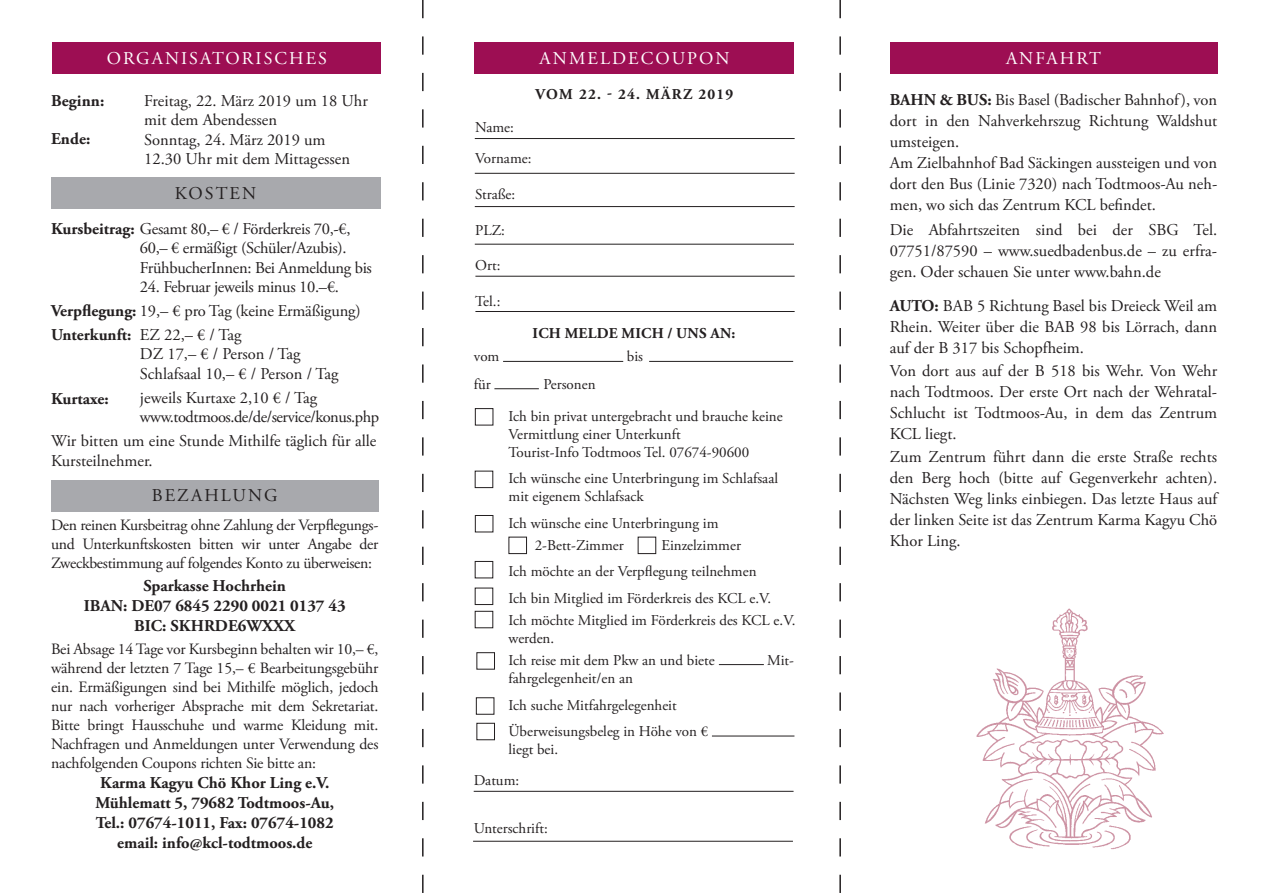
<style>
.page{position:relative;width:1263px;height:893px;background:#fff}
.page>*{position:absolute;margin:0;border:0;box-sizing:border-box;transform-origin:0 0}
.t1{font:18px "Adobe Garamond Pro";letter-spacing:.115em;color:#fff}
.t2{font:18px "Adobe Garamond Pro";color:#231f20}
.t3{font:16.5px/21px "Adobe Garamond Pro";color:#231f20}
.t4{font:700 16.5px/19.8px "Adobe Garamond Pro";color:#231f20;text-align:center}
.t5{font:16.5px/19.5px "Adobe Garamond Pro";letter-spacing:-.02em;color:#231f20}
.t6{font:16.5px/19.5px "Adobe Garamond Pro";letter-spacing:-.03em;color:#231f20}
.t7{font:15.75px/19px "Adobe Garamond Pro";letter-spacing:-.02em;color:#231f20;text-align:justify}
.t8{font:15px/26.5px "Adobe Garamond Pro";color:#231f20}
.t9{font:700 15px "Adobe Garamond Pro";letter-spacing:.015em;color:#231f20}
.t10{font:700 15px "Adobe Garamond Pro";letter-spacing:.08em;color:#231f20}
.s1{font-weight:700}
</style>
<div class="page">
<svg style="left:422px;top:0;width:2px;height:893px"></svg>
<div style="left:474px;top:43px;width:320px;height:31px;background:#9d0e53"></div>
<hr style="left:475px;top:138px;width:320px;height:1px;background:#231f20">
<hr style="left:475px;top:173px;width:320px;height:1px;background:#231f20">
<hr style="left:475px;top:206px;width:320px;height:1px;background:#231f20">
<hr style="left:475px;top:244px;width:319px;height:1px;background:#231f20">
<hr style="left:475px;top:276px;width:320px;height:1px;background:#231f20">
<hr style="left:475px;top:311px;width:320px;height:1px;background:#231f20">
<hr style="left:473px;top:841px;width:320px;height:1px;background:#231f20">
<hr style="left:474px;top:791px;width:319px;height:1px;background:#231f20">
<hr style="left:712px;top:736px;width:82px;height:1px;background:#231f20">
<hr style="left:719px;top:664px;width:45px;height:1px;background:#231f20">
<hr style="left:494px;top:388px;width:45px;height:1px;background:#231f20">
<hr style="left:503px;top:361px;width:120px;height:1px;background:#231f20">
<hr style="left:649px;top:361px;width:144px;height:1px;background:#231f20">
<div style="left:475px;top:561px;width:18px;height:17px;border:1px solid #231f20"></div>
<div style="left:475px;top:515px;width:18px;height:17px;border:1px solid #231f20"></div>
<div style="left:475px;top:408px;width:18px;height:17px;border:1px solid #231f20"></div>
<div style="left:475px;top:588px;width:18px;height:17px;border:1px solid #231f20"></div>
<div style="left:475px;top:471px;width:18px;height:17px;border:1px solid #231f20"></div>
<div style="left:476px;top:697px;width:18px;height:18px;border:1px solid #231f20"></div>
<div style="left:476px;top:652px;width:19px;height:17px;border:1px solid #231f20"></div>
<div style="left:475px;top:611px;width:18px;height:17px;border:1px solid #231f20"></div>
<div style="left:638px;top:537px;width:18px;height:17px;border:1px solid #231f20"></div>
<div style="left:508px;top:537px;width:19px;height:17px;border:1px solid #231f20"></div>
<div style="left:476px;top:723px;width:19px;height:17px;border:1px solid #231f20"></div>
<div style="left:53px;top:43px;width:328px;height:31px;background:#9d0e53"></div>
<div style="left:890px;top:43px;width:327px;height:31px;background:#9d0e53"></div>
<img style="left:976px;top:608px;width:188px;height:242px">
<svg style="left:839px;top:0;width:2px;height:893px"></svg>
<div style="left:51px;top:480px;width:327px;height:32px;background:#a8a9ad"></div>
<div style="left:51px;top:178px;width:329px;height:31px;background:#a8a9ad"></div>
<p class="t1" style="left:107px;top:48px;width:59px">Organisato</p>
<p class="t1" style="left:242px;top:48px;width:27px">risches</p>
<p class="t3" style="left:144px;top:91px;width:225px;line-height:19.5px">Freitag, 22. März 2019 um 18 Uhr mit dem Abendessen<br>Sonntag, 24. März 2019 um<br>12.30 Uhr mit dem Mittagessen</p>
<p class="t2" style="left:175px;top:183px;width:28px">Kosten</p>
<p class="t5" style="left:51px;top:219px;width:301px"><span class="s1">Kursbeitrag:</span> Gesamt 80,– € / Förderkreis 70,-€,</p>
<p class="t4" style="left:51px;top:91px;width:55px">Beginn:</p>
<p class="t4" style="left:51px;top:129px;width:41px">Ende:</p>
<p class="t5" style="left:140px;top:239px;width:234px">60,– € ermäßigt (Schüler/Azubis).<br>FrühbucherInnen: Bei Anmeldung bis</p>
<p class="t5" style="left:140px;top:278px;width:201px">24. Februar jeweils minus 10.–€.</p>
<p class="t3" style="left:140px;top:325px;width:200px;line-height:19.5px">EZ 22,– € / Tag<br>DZ 17,– € / Person / Tag<br>Schlafsaal 10,– € / Person / Tag</p>
<p class="t6" style="left:140px;top:388px;width:241px">jeweils Kurtaxe 2,10 € / Tag www.todtmoos.de/de/service/konus.php</p>
<p class="t3" style="left:51px;top:432px;width:327px;line-height:19.5px">Wir bitten um eine Stunde Mithilfe täglich für alle<br>Kursteilnehmer.</p>
<p class="t3" style="left:51px;top:300px;width:311px;line-height:23.5px"><span class="s1">Verpflegung:</span> 19,– € pro Tag (keine Ermäßigung)<br><span class="s1">Unterkunft:</span></p>
<p class="t4" style="left:51px;top:389px;width:59px">Kurtaxe:</p>
<p class="t2" style="left:152px;top:485px;width:28px">Bezahlun</p>
<p class="t2" style="left:264px;top:485px;width:15px">g</p>
<p class="t7" style="left:51px;top:516px;width:329px">Den reinen Kursbeitrag ohne Zahlung der Verpflegungs&shy;und Unterkunftskosten bitten wir unter Angabe der Zweckbestimmung auf folgendes Konto zu überweisen:</p>
<p class="t4" style="left:144px;top:577px;width:144px">Sparkasse Hochrhein</p>
<p class="t4" style="left:84px;top:596px;width:263px">IBAN: DE07 6845 2290 0021 0137 43</p>
<p class="t4" style="left:134px;top:616px;width:70px">BIC: SKHRDE</p>
<p class="t4" style="left:238px;top:616px;width:59px">6WXXX</p>
<p class="t7" style="left:51px;top:640px;width:329px">Bei Absage 14 Tage vor Kursbeginn behalten wir 10,– €, während der letzten 7 Tage 15,– € Bearbeitungsgebühr ein. Ermäßigungen sind bei Mithilfe möglich, jedoch nur nach vorheriger Absprache mit dem Sekretariat.<br>Bitte bringt Hausschuhe und warme Kleidung mit.<br>Nachfragen und Anmeldungen unter Verwendung des nachfolgenden Coupons richten Sie bitte an:</p>
<p class="t4" style="left:95px;top:773px;width:240px">Karma Kagyu Chö Khor Ling e.V.<br>Mühlematt 5, 79682 Todtmoos-Au,<br>Tel.: 07674-1011, Fax: 07674-1082 email: info@kcl-todtmoos.de</p>
<p class="t1" style="left:540px;top:47px;width:191px">ANMELDECOUPON</p>
<p class="t10" style="left:535px;top:86px;width:199px">Vom 22. 24. März 2019</p>
<p class="t8" style="left:475px;top:112px;width:58px;line-height:31.5px">Name:<br>Vorname:</p>
<p class="t8" style="left:475px;top:181px;width:42px">Straße:</p>
<p class="t8" style="left:475px;top:217px;width:31px">PLZ:</p>
<p class="t8" style="left:475px;top:253px;width:27px">Ort:</p>
<p class="t8" style="left:475px;top:288px;width:27px">Tel.:</p>
<p class="t9" style="left:533px;top:324px;width:204px">Ich melde Mi ch / uns an:</p>
<p class="t8" style="left:474px;top:344px;width:27px">vom</p>
<p class="t8" style="left:627px;top:344px;width:18px">bis</p>
<p class="t8" style="left:474px;top:371px;width:19px">für</p>
<p class="t8" style="left:508px;top:369px;width:276px;line-height:31.7px;text-indent:35px">Personen<br>Ich bin privat untergebracht und brauche keine</p>
<p class="t8" style="left:508px;top:425px;width:242px;line-height:18px">Vermittlung einer Unterkunft<br>Tourist-Info Todtmoos Tel. 07674-90600</p>
<p class="t8" style="left:508px;top:470px;width:271px;line-height:18px">Ich wünsche eine Unterbringung im Schlafsaal mit eigenem Schlafsack</p>
<p class="t8" style="left:535px;top:512px;width:185px;line-height:22.2px;text-indent:-26px">Ich wünsche eine Unterbringung im<br>2-Bett-Zimmer</p>
<p class="t8" style="left:508px;top:532px;width:264px;text-indent:153px">Einzelzimmer<br>Ich möchte an der Verpflegung teilnehmen<br>Ich bin Mitglied im Förderkreis des KCL e.V.</p>
<p class="t8" style="left:508px;top:612px;width:288px;line-height:18px">Ich möchte Mitglied im Förderkreis des KCL e.V. werden.</p>
<p class="t8" style="left:508px;top:648px;width:208px">Ich reise mit dem Pkw an und biete</p>
<p class="t8" style="left:767px;top:648px;width:28px">Mit-</p>
<p class="t8" style="left:508px;top:666px;width:201px">fahrgelegenheit/en an<br>Ich suche Mitfahrgelegenheit<br>Überweisungsbeleg in Höhe von €</p>
<p class="t8" style="left:508px;top:737px;width:51px">liegt bei.</p>
<p class="t8" style="left:474px;top:767px;width:47px">Datum:</p>
<p class="t8" style="left:474px;top:815px;width:76px">Unterschrift:</p>
<p class="t1" style="left:1006px;top:48px;width:97px">ANFAHRT</p>
<p class="t3" style="left:890px;top:90px;width:329px;text-indent:50px"><span class="s1">&amp; BUS:</span> Bis Basel (Badischer Bahnhof), von dort in den Nahverkehrszug Richtung Waldshut umsteigen.<br>Am Zielbahnhof Bad Säckingen aussteigen und von dort den Bus (Linie 7320) nach Todtmoos-Au neh&shy;men, wo sich das Zentrum KCL befindet.</p>
<p class="t3" style="left:890px;top:220px;width:329px;text-align:justify">Die Abfahrtszeiten sind bei der SBG Tel.<br>07751/87590 – www.suedbadenbus.de – zu erfra&shy;gen. Oder schauen Sie unter www.bahn.de</p>
<p class="t3" style="left:890px;top:296px;width:329px;text-align:justify"><span class="s1">AUTO:</span> BAB 5 Richtung Basel bis Dreieck Weil am Rhein. Weiter über die BAB 98 bis Lörrach, dann auf der B 317 bis Schopfheim.</p>
<p class="t3" style="left:890px;top:361px;width:329px;text-align:justify">Von dort aus auf der B 518 bis Wehr. Von Wehr nach Todtmoos. Der erste Ort nach der Wehratal-Schlucht ist Todtmoos-Au, in dem das Zentrum KCL liegt.</p>
<p class="t3" style="left:890px;top:447px;width:329px;text-align:justify">Zum Zentrum führt dann die erste Straße rechts den Berg hoch (bitte auf Gegenverkehr achten).<br>Nächsten Weg links einbiegen. Das letzte Haus auf der linken Seite ist das Zentrum Karma Kagyu Chö Khor Ling.</p>
<p class="t4" style="left:890px;top:90px;width:24px">BAHN</p>
</div>
